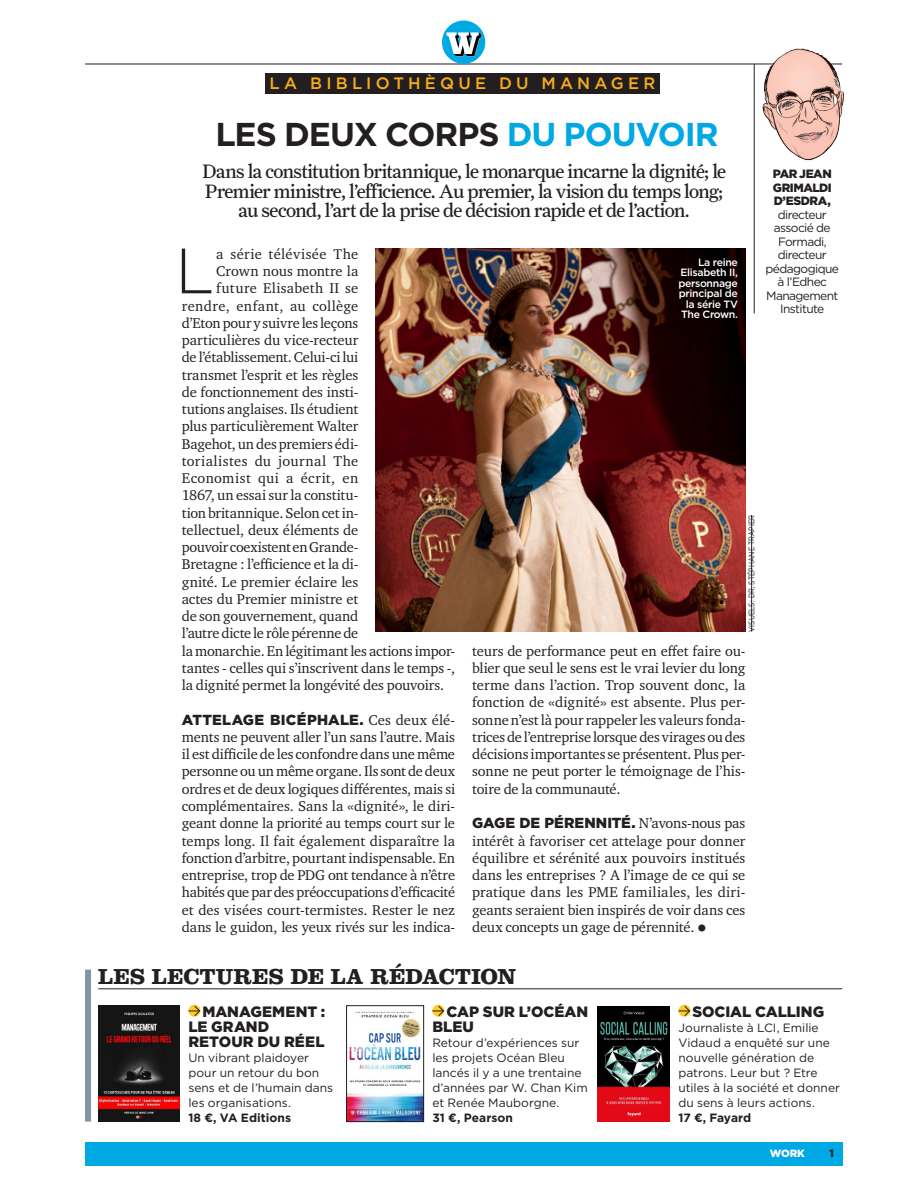
<style>
.page{position:relative;width:906px;height:1191px;background:#fff}
.page>*{position:absolute;margin:0;border:0;box-sizing:border-box;transform-origin:0 0}
.TEXTE-LETTRINE-2col{font:300 63.9px "Gotham";color:#231f20}
.t1{font:700 33px "Gotham";letter-spacing:-.035em;color:#231f20}
.t2{font:700 22.5px "Clarendon LT Std";color:#231f20}
.t3{font:19.5px/19.5px "Farnham Text";letter-spacing:-.03em;color:#231f20;text-align:center}
.t4{font:500 16.5px "Gotham";letter-spacing:.255em;color:#faad19}
.t5{font:900 15px/15px "Gotham";letter-spacing:-.005em;color:#231f20}
.TEXTE_DEPGRAS_2col{font:14.55px/17.2px "Charter ITC Std";letter-spacing:-.01em;color:#231f20;text-align:justify}
.TEXTE-LETTRINE-2col-2{font:14.55px "Charter ITC Std";letter-spacing:-.005em;color:#231f20}
.TEXTE-LETTRINE-2col-3{font:14.55px "Charter ITC Std";letter-spacing:.025em;color:#231f20}
.TEXTE-LETTRINE-2col-4{font:14.55px "Charter ITC Std";letter-spacing:.03em;color:#231f20}
.t6{font:12px/15px "Gotham";color:#231f20}
.t7{font:12px/13.5px "Gotham";letter-spacing:-.05em;color:#231f20;text-align:center}
.t8{font:900 12px/13.5px "Gotham";letter-spacing:-.035em;color:#231f20;text-align:justify}
.LEGENDE_PETITE{font:500 10.5px/10.5px "Gotham";letter-spacing:-.03em;color:#fff;text-align:right}
.t9{font:900 10.5px "Gotham";color:#fff}
.t10{font:900 10.5px "Gotham";color:#231f20}
.t11{font:8.25px "Gotham";letter-spacing:.01em;color:#231f20;scale:.8 1}
.s1{color:#00a8e4}
.s2{font-family:"Gotham";font-weight:900}
.s3{font-size:24.3px}
.s4{font-weight:700}
</style>
<div class="page">
<hr style="left:85px;top:64px;width:757px;height:1px;background:#231f20">
<img style="left:754px;top:48px;width:90px;height:113px">
<img style="left:99px;top:1005px;width:81px;height:116px">
<img style="left:348px;top:1011px;width:74px;height:108px">
<div style="left:346px;top:1005px;width:78px;height:116px;border:1px solid #231f20"></div>
<img style="left:598px;top:1006px;width:72px;height:115px">
<img style="left:375px;top:249px;width:371px;height:382px">
<div style="left:85px;top:969px;width:6px;height:152px;background:#8394a5"></div>
<div style="left:265px;top:73px;width:395px;height:20px;background:#231f20"></div>
<svg style="left:188px;top:1005px;width:13px;height:11px"></svg>
<svg style="left:432px;top:1005px;width:12px;height:11px"></svg>
<svg style="left:678px;top:1005px;width:12px;height:11px"></svg>
<hr style="left:98px;top:988px;width:744px;height:1px;background:#231f20">
<hr style="left:751px;top:515px;width:1px;height:116px;background:#231f20">
<div style="left:442px;top:21px;width:43px;height:43px;background:#00a8e4;border-radius:50%"></div>
<svg style="left:446px;top:32px;width:35px;height:24px"></svg>
<div style="left:85px;top:1142px;width:757px;height:23px;background:#00a8e4"></div>
<hr style="left:754px;top:64px;width:1px;height:249px;background:#231f20">
<p class="t4" style="left:269px;top:72px;width:387px">LA BIBLIOTHÈQUE DU MANAGER</p>
<p class="t1" style="left:216px;top:112px;width:504px">LES DEUX CORPS <span class="s1">DU POUVOIR</span></p>
<p class="t3" style="left:202px;top:161px;width:525px">Dans la constitution britannique, le monarque incarne la dignité; le<br>Premier ministre, l’efficience. Au premier, la vision du temps long; au second, l’art de la prise de décision rapide et de l’action.</p>
<p class="TEXTE-LETTRINE-2col" style="left:175px;top:230px;width:41px">L</p>
<p class="TEXTE-LETTRINE-2col-3" style="left:216px;top:245px;width:143px">a série télévisée The</p>
<p class="TEXTE-LETTRINE-2col-2" style="left:216px;top:262px;width:143px">Crown nous montre la</p>
<p class="TEXTE-LETTRINE-2col-3" style="left:216px;top:279px;width:144px">future Elisabeth II se</p>
<p class="TEXTE-LETTRINE-2col-3" style="left:182px;top:296px;width:178px">rendre, enfant, au collège</p>
<p class="TEXTE-LETTRINE-2col-2" style="left:182px;top:314px;width:178px">d’Eton pour y suivre les leçons</p>
<p class="TEXTE-LETTRINE-2col-2" style="left:182px;top:331px;width:178px">particulières du vice-recteur</p>
<p class="TEXTE-LETTRINE-2col-2" style="left:182px;top:348px;width:178px">de l’établissement. Celui-ci lui</p>
<p class="TEXTE-LETTRINE-2col-2" style="left:182px;top:365px;width:178px">transmet l’esprit et les règles</p>
<p class="TEXTE-LETTRINE-2col-2" style="left:182px;top:383px;width:178px">de fonctionnement des insti-</p>
<p class="TEXTE-LETTRINE-2col-2" style="left:182px;top:400px;width:178px">tutions anglaises. Ils étudient</p>
<p class="TEXTE-LETTRINE-2col-2" style="left:182px;top:417px;width:178px">plus particulièrement Walter</p>
<p class="TEXTE-LETTRINE-2col-2" style="left:182px;top:434px;width:178px">Bagehot, un des premiers édi-</p>
<p class="TEXTE-LETTRINE-2col-4" style="left:182px;top:452px;width:178px">torialistes du journal The</p>
<p class="TEXTE-LETTRINE-2col-4" style="left:182px;top:469px;width:178px">Economist qui a écrit, en</p>
<p class="TEXTE-LETTRINE-2col-2" style="left:182px;top:486px;width:178px">1867, un essai sur la constitu-</p>
<p class="TEXTE-LETTRINE-2col-2" style="left:182px;top:503px;width:178px">tion britannique. Selon cet in-</p>
<p class="TEXTE-LETTRINE-2col-2" style="left:182px;top:521px;width:178px">tellectuel, deux éléments de</p>
<p class="TEXTE-LETTRINE-2col-2" style="left:182px;top:538px;width:178px">pouvoir coexistent en Grande-</p>
<p class="TEXTE-LETTRINE-2col-2" style="left:182px;top:555px;width:178px">Bretagne : l’efficience et la di-</p>
<p class="TEXTE-LETTRINE-2col-2" style="left:182px;top:572px;width:178px">gnité. Le premier éclaire les</p>
<p class="TEXTE-LETTRINE-2col-2" style="left:182px;top:590px;width:178px">actes du Premier ministre et</p>
<p class="TEXTE-LETTRINE-2col-2" style="left:182px;top:607px;width:178px">de son gouvernement, quand</p>
<p class="TEXTE-LETTRINE-2col-2" style="left:182px;top:624px;width:178px">l’autre dicte le rôle pérenne de</p>
<p class="TEXTE-LETTRINE-2col-2" style="left:182px;top:641px;width:275px">la monarchie. En légitimant les actions impor-</p>
<p class="TEXTE-LETTRINE-2col-2" style="left:182px;top:659px;width:275px">tantes - celles qui s’inscrivent dans le temps -,</p>
<p class="TEXTE-LETTRINE-2col-2" style="left:182px;top:676px;width:264px">la dignité permet la longévité des pouvoirs.</p>
<p class="TEXTE_DEPGRAS_2col" style="left:182px;top:711px;width:275px"><span class="s2">ATTELAGE BICÉPHALE.</span> Ces deux élé&shy;ments ne peuvent aller l’un sans l’autre. Mais il est difficile de les confondre dans une même personne ou un même organe. Ils sont de deux ordres et de deux logiques différentes, mais si complémentaires. Sans la «dignité», le diri&shy;geant donne la priorité au temps court sur le temps long. Il fait également disparaître la fonction d’arbitre, pourtant indispensable. En entreprise, trop de PDG ont tendance à n’être habités que par des préoccupations d’efficacité et des visées court-termistes. Rester le nez dans le guidon, les yeux rivés sur les indica-</p>
<p class="LEGENDE_PETITE" style="left:678px;top:257px;width:61px">La reine<br>Elisabeth II, personnage principal de la série TV<br>The Crown.</p>
<p class="t11" style="left:746px;top:631px;width:147px;rotate:-90deg">VISUELS : DR, STÉPHANE TRAPIER</p>
<p class="TEXTE_DEPGRAS_2col" style="left:472px;top:642px;width:275px">teurs de performance peut en effet faire ou&shy;blier que seul le sens est le vrai levier du long terme dans l’action. Trop souvent donc, la fonction de «dignité» est absente. Plus per&shy;sonne n’est là pour rappeler les valeurs fonda&shy;trices de l’entreprise lorsque des virages ou des décisions importantes se présentent. Plus per&shy;sonne ne peut porter le témoignage de l’his&shy;toire de la communauté.</p>
<p class="TEXTE_DEPGRAS_2col" style="left:472px;top:814px;width:275px"><span class="s2">GAGE DE PÉRENNITÉ.</span> N’avons-nous pas intérêt à favoriser cet attelage pour donner équilibre et sérénité aux pouvoirs institués dans les entreprises ? A l’image de ce qui se pratique dans les PME familiales, les diri&shy;geants seraient bien inspirés de voir dans ces deux concepts un gage de pérennité.<span class="s3">•</span></p>
<p class="t8" style="left:772px;top:167px;width:61px">PAR JEAN GRIMALDI D’ESDRA,</p>
<p class="t7" style="left:765px;top:207px;width:75px">directeur associé de<br>Formadi, directeur pédagogique à l’Edhec<br>Management<br>Institute</p>
<p class="t2" style="left:98px;top:963px;width:419px">LES LECTURES DE LA RÉDACTION</p>
<p class="t5" style="left:188px;top:1003px;width:138px;text-indent:14px">MANAGEMENT :<br>LE GRAND<br>RETOUR DU RÉEL</p>
<p class="t6" style="left:188px;top:1049px;width:146px">Un vibrant plaidoyer pour un retour du bon sens et de l’humain dans les organisations.<br><span class="s4">18 €, VA Editions</span></p>
<p class="t5" style="left:432px;top:1003px;width:157px;text-indent:14px">CAP SUR L’OCÉAN<br>BLEU</p>
<p class="t6" style="left:432px;top:1034px;width:157px">Retour d’expériences sur les projets Océan Bleu lancés il y a une trentaine d’années par W. Chan Kim et Renée Mauborgne.<br><span class="s4">31 €, Pearson</span></p>
<p class="t5" style="left:692px;top:1003px;width:133px">SOCIAL CALLING</p>
<p class="t6" style="left:678px;top:1019px;width:163px">Journaliste à LCI, Emilie<br>Vidaud a enquêté sur une nouvelle génération de patrons. Leur but ? Etre utiles à la société et donner du sens à leurs actions.<br><span class="s4">17 €, Fayard</span></p>
<p class="t9" style="left:770px;top:1146px;width:36px">WORK</p>
<p class="t10" style="left:829px;top:1145px;width:6px">1</p>
</div>
